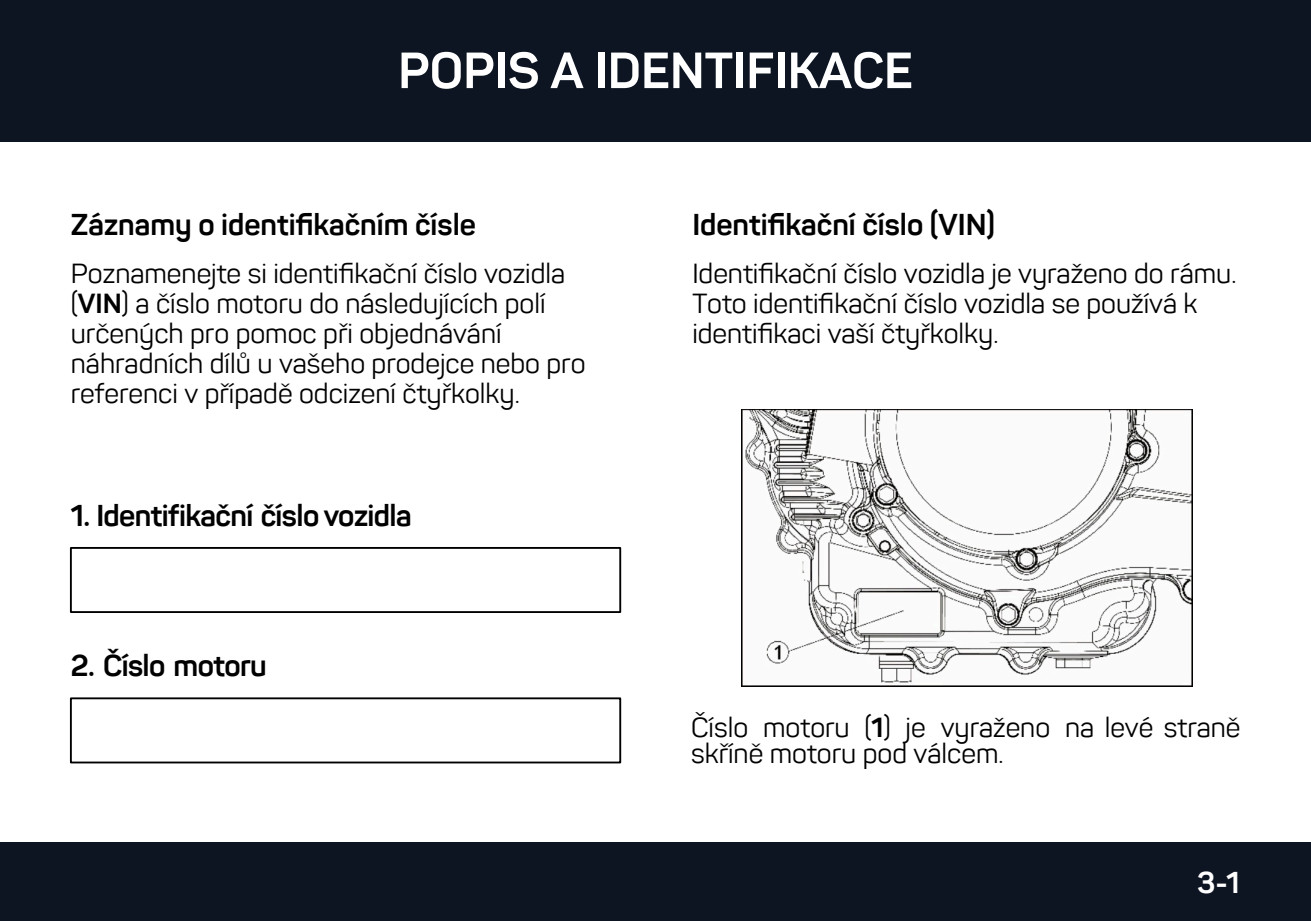
<style>
.page{position:relative;width:1311px;height:921px;background:#fff}
.page>*{position:absolute;margin:0;border:0;box-sizing:border-box;transform-origin:0 0}
.t1{font:700 50px "Sahar";color:#fff}
.t2{font:700 30px "Sahar";color:#000001}
.t3{font:700 30px "Sahar";letter-spacing:-.02em;color:#000001}
.t4{font:700 30px "Sahar";color:#fff}
.t5{font:27.5px/30px "Sahar";color:#000001}
.s1{font-weight:700}
</style>
<div class="page">
<div style="left:0;top:842px;width:1311px;height:79px;background:#0d1523"></div>
<div style="left:0;top:0;width:1311px;height:142px;background:#0d1523"></div>
<div style="left:70px;top:547px;width:551px;height:66px;border:2px solid #000001"></div>
<div style="left:70px;top:697px;width:551px;height:66px;border:2px solid #000001"></div>
<img style="left:741px;top:409px;width:451px;height:278px">
<h1 class="t1" style="left:398px;top:51px;width:516px">POPIS A IDENTIFIKACE</h1>
<p class="t2" style="left:71px;top:213px;width:406px">Záznamy o identifikačním čísle</p>
<p class="t5" style="left:71px;top:261px;width:516px">Poznamenejte si identifikační číslo vozidla (<span class="s1">VIN</span>) a číslo motoru do následujících polí určených pro pomoc při objednávání náhradních dílů u vašeho prodejce nebo pro referenci v případě odcizení čtyřkolky.</p>
<p class="t3" style="left:71px;top:504px;width:342px">1. Identifikační číslo vozidla</p>
<p class="t3" style="left:71px;top:654px;width:197px">2. Číslo motoru</p>
<p class="t2" style="left:692px;top:213px;width:304px">Identifikační číslo (VIN)</p>
<p class="t5" style="left:692px;top:261px;width:545px">Identifikační číslo vozidla je vyraženo do rámu.<br>Toto identifikační číslo vozidla se používá k identifikaci vaší čtyřkolky.</p>
<p class="t5" style="left:691px;top:718px;width:551px;line-height:25px">Číslo motoru (<span class="s1">1</span>) je vyraženo na levé straně skříně motoru pod válcem.</p>
<p class="t4" style="left:1197px;top:870px;width:44px">3-1</p>
</div>
